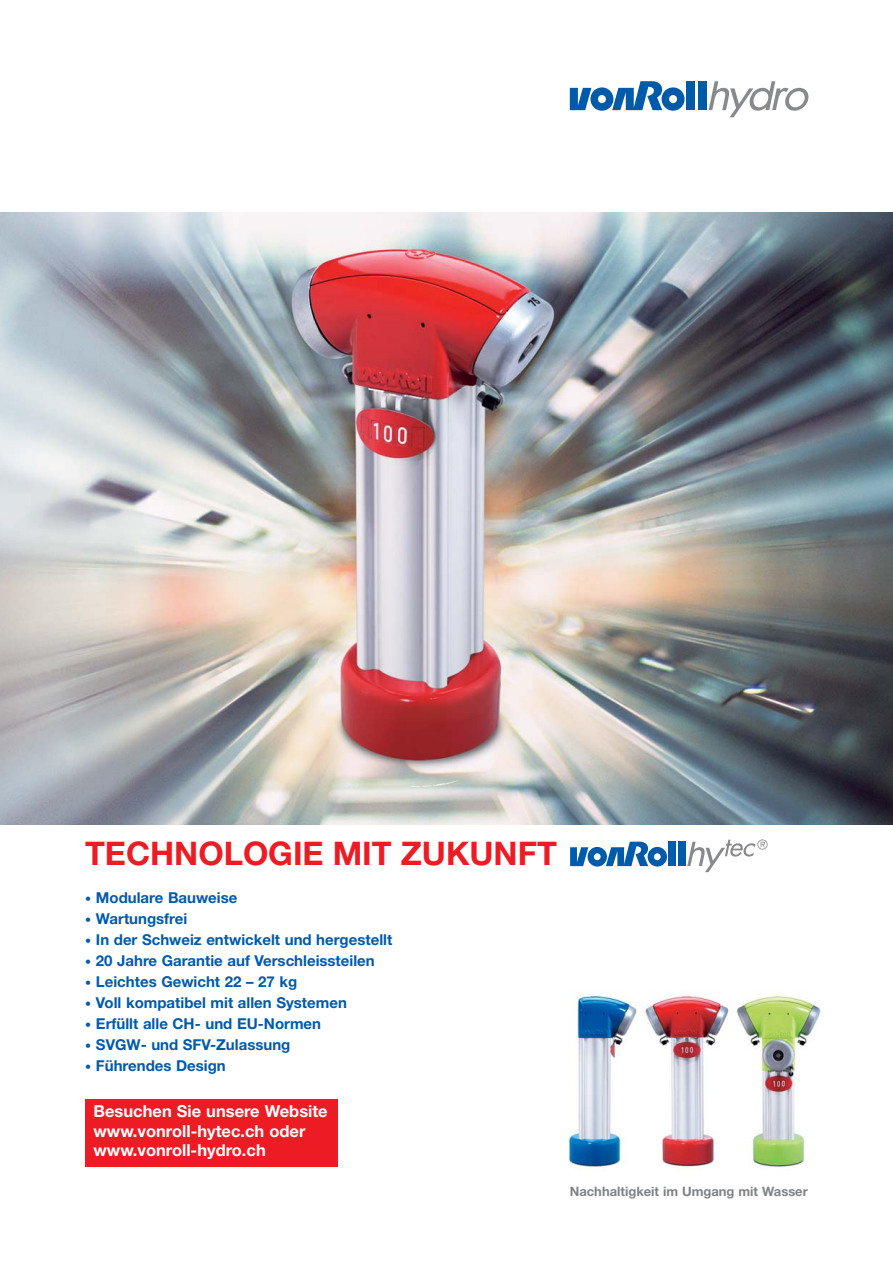
<style>
.page{position:relative;width:893px;height:1263px;background:#fff}
.page>*{position:absolute;margin:0;border:0;box-sizing:border-box;transform-origin:0 0}
.t1{font:700 32.55px "Helvetica Neue LT";color:#ed1c24}
.t2{font:700 16.5px/19.5px "Helvetica Neue LT";color:#fff}
.t3{font:700 15px "Helvetica Neue LT";color:#005aaa}
.t4{font:700 12.9px "Helvetica Neue LT";color:#808284}
.s1{font-size:12px}
</style>
<div class="page">
<img style="left:0;top:212px;width:893px;height:613px">
<svg style="left:709px;top:81px;width:100px;height:36px"></svg>
<div style="left:686px;top:81px;width:9px;height:29px;background:#005aaa"></div>
<div style="left:698px;top:81px;width:8px;height:29px;background:#005aaa"></div>
<svg style="left:570px;top:81px;width:115px;height:30px"></svg>
<div style="left:668px;top:842px;width:8px;height:24px;background:#005aaa"></div>
<div style="left:678px;top:842px;width:8px;height:24px;background:#005aaa"></div>
<svg style="left:570px;top:842px;width:97px;height:24px"></svg>
<svg style="left:687px;top:839px;width:81px;height:33px"></svg>
<img style="left:568px;top:995px;width:253px;height:172px">
<div style="left:85px;top:1099px;width:252px;height:67px;background:#ed1c24"></div>
<h1 class="t1" style="left:85px;top:842px;width:473px">TECHNOLOGIE MIT ZUKUNFT</h1>
<p class="t3" style="left:85px;top:892px;width:154px"><span class="s1">•</span> Modulare Bauweise</p>
<p class="t3" style="left:85px;top:913px;width:104px"><span class="s1">•</span> Wartungsfrei</p>
<p class="t3" style="left:85px;top:934px;width:309px"><span class="s1">•</span> In der Schweiz entwickelt und hergestellt</p>
<p class="t3" style="left:85px;top:955px;width:291px"><span class="s1">•</span> 20 Jahre Garantie auf Verschleissteilen</p>
<p class="t3" style="left:85px;top:976px;width:214px"><span class="s1">•</span> Leichtes Gewicht 22 – 27 kg</p>
<p class="t3" style="left:85px;top:997px;width:263px"><span class="s1">•</span> Voll kompatibel mit allen Systemen</p>
<p class="t3" style="left:85px;top:1018px;width:238px"><span class="s1">•</span> Erfüllt alle CH- und EU-Normen</p>
<p class="t3" style="left:85px;top:1039px;width:207px"><span class="s1">•</span> SVGW- und SFV-Zulassung</p>
<p class="t3" style="left:85px;top:1060px;width:142px"><span class="s1">•</span> Führendes Design</p>
<p class="t2" style="left:94px;top:1103px;width:236px">Besuchen Sie unsere Website www.vonroll-hytec.ch oder www.vonroll-hydro.ch</p>
<p class="t4" style="left:570px;top:1186px;width:239px">Nachhaltigkeit im Umgang mit Wasser</p>
</div>
